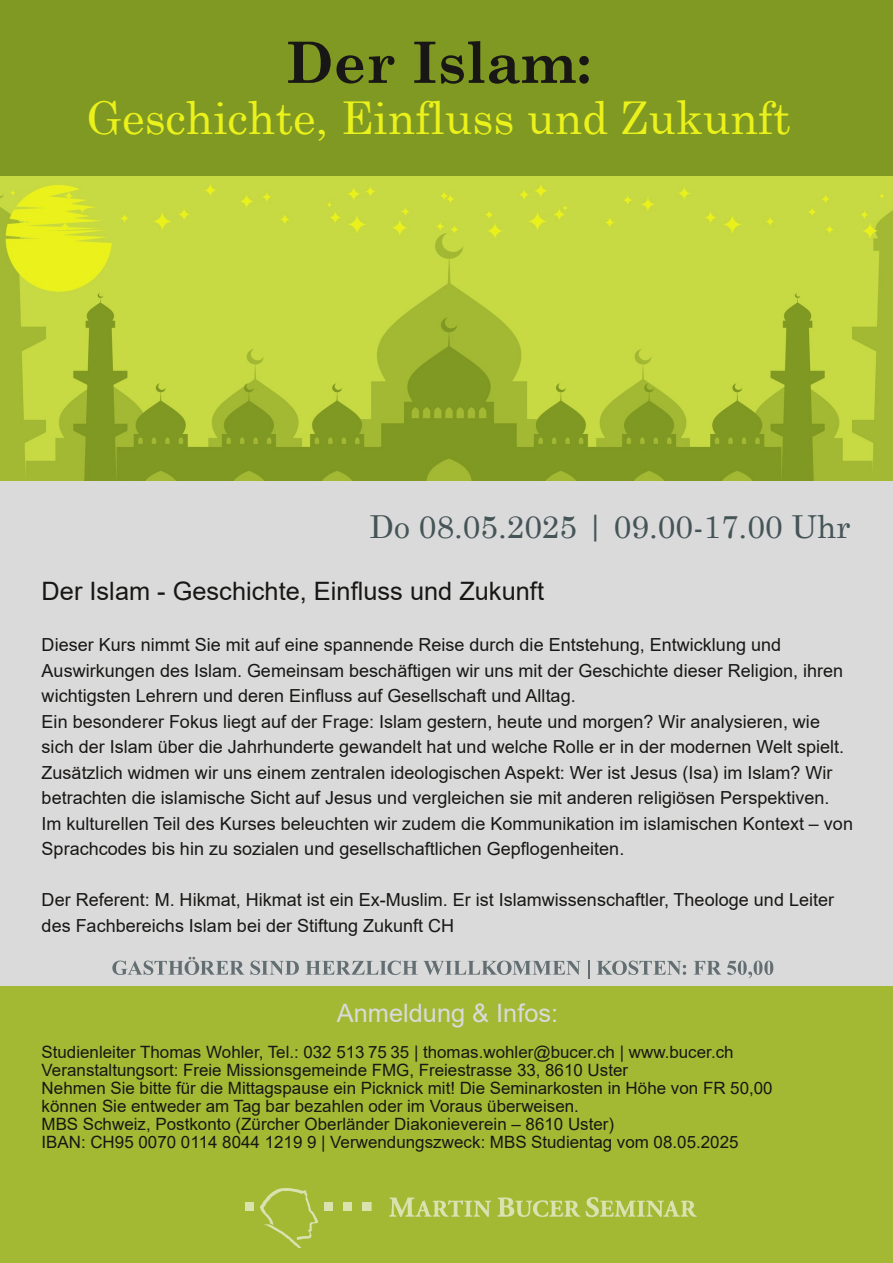
<style>
.page{position:relative;width:893px;height:1263px;background:#fff}
.page>*{position:absolute;margin:0;border:0;box-sizing:border-box;transform-origin:0 0}
.t1{font:700 57px "Century Schoolbook";color:#181715}
.t2{font:45.3px "Century Schoolbook";color:#ebf11b}
.t3{font:31.65px "Century Schoolbook";color:#455457}
.t4{font:25.35px "Arial";color:#181715}
.t5{font:25.35px "Arial";color:#dadada}
.t6{font:18px/25.5px "Arial";color:#181715}
.t7{font:16.95px/18px "Arial";color:#181715}
</style>
<div class="page">
<div style="left:0;top:481px;width:893px;height:505px;background:#dadada"></div>
<div style="left:0;top:986px;width:893px;height:277px;background:#a3b933"></div>
<svg style="left:260px;top:1188px;width:58px;height:60px"></svg>
<div style="left:246px;top:1203px;width:8px;height:8px;background:#dae3ad"></div>
<div style="left:324px;top:1203px;width:9px;height:8px;background:#dae3ad"></div>
<div style="left:344px;top:1203px;width:8px;height:8px;background:#dae3ad"></div>
<div style="left:363px;top:1203px;width:8px;height:8px;background:#dae3ad"></div>
<div style="left:245px;top:1202px;width:9px;height:8px;background:#dae3ad"></div>
<div style="left:324px;top:1202px;width:8px;height:8px;background:#dae3ad"></div>
<div style="left:343px;top:1202px;width:9px;height:8px;background:#dae3ad"></div>
<div style="left:363px;top:1202px;width:8px;height:8px;background:#dae3ad"></div>
<svg style="left:389px;top:1197px;width:102px;height:20px"></svg>
<svg style="left:497px;top:1197px;width:83px;height:20px"></svg>
<svg style="left:586px;top:1197px;width:111px;height:20px"></svg>
<svg style="left:112px;top:957px;width:132px;height:18px;background:#b4b8b9"></svg>
<svg style="left:250px;top:960px;width:49px;height:15px"></svg>
<svg style="left:305px;top:960px;width:276px;height:15px;background:#afb3b4"></svg>
<svg style="left:588px;top:960px;width:1px;height:19px"></svg>
<svg style="left:597px;top:960px;width:89px;height:15px"></svg>
<svg style="left:694px;top:961px;width:27px;height:14px"></svg>
<svg style="left:727px;top:960px;width:46px;height:18px"></svg>
<img style="left:0;top:176px;width:893px;height:305px">
<div style="left:0;top:0;width:893px;height:176px;background:#809923"></div>
<h1 class="t1" style="left:286px;top:27px;width:307px">Der Islam:</h1>
<h2 class="t2" style="left:87px;top:89px;width:706px">Geschichte, Einfluss und Zukunft</h2>
<h3 class="t3" style="left:370px;top:507px;width:482px">Do 08.05.2025 | 09.00-17.00 Uhr</h3>
<h3 class="t4" style="left:42px;top:577px;width:504px">Der Islam - Geschichte, Einfluss und Zukunft</h3>
<p class="t6" style="left:42px;top:632px;width:813px">Dieser Kurs nimmt Sie mit auf eine spannende Reise durch die Entstehung, Entwicklung und Auswirkungen des Islam. Gemeinsam beschäftigen wir uns mit der Geschichte dieser Religion, ihren wichtigsten Lehrern und deren Einfluss auf Gesellschaft und Alltag.<br>Ein besonderer Fokus liegt auf der Frage: Islam gestern, heute und morgen? Wir analysieren, wie sich der Islam über die Jahrhunderte gewandelt hat und welche Rolle er in der modernen Welt spielt.<br>Zusätzlich widmen wir uns einem zentralen ideologischen Aspekt: Wer ist Jesus (Isa) im Islam? Wir betrachten die islamische Sicht auf Jesus und vergleichen sie mit anderen religiösen Perspektiven.<br>Im kulturellen Teil des Kurses beleuchten wir zudem die Kommunikation im islamischen Kontext – von Sprachcodes bis hin zu sozialen und gesellschaftlichen Gepflogenheiten.</p>
<p class="t6" style="left:42px;top:887px;width:794px">Der Referent: M. Hikmat, Hikmat ist ein Ex-Muslim. Er ist Islamwissenschaftler, Theologe und Leiter des Fachbereichs Islam bei der Stiftung Zukunft CH</p>
<h3 class="t5" style="left:337px;top:999px;width:223px">Anmeldung &amp; Infos:</h3>
<p class="t7" style="left:42px;top:1043px;width:733px">Studienleiter Thomas Wohler, Tel.: 032 513 75 35 | thomas.wohler@bucer.ch | www.bucer.ch Veranstaltungsort: Freie Missionsgemeinde FMG, Freiestrasse 33, 8610 Uster<br>Nehmen Sie bitte für die Mittagspause ein Picknick mit! Die Seminarkosten in Höhe von FR 50,00 können Sie entweder am Tag bar bezahlen oder im Voraus überweisen.<br>MBS Schweiz, Postkonto (Zürcher Oberländer Diakonieverein – 8610 Uster)<br>IBAN: CH95 0070 0114 8044 1219 9 | Verwendungszweck: MBS Studientag vom 08.05.2025</p>
</div>
